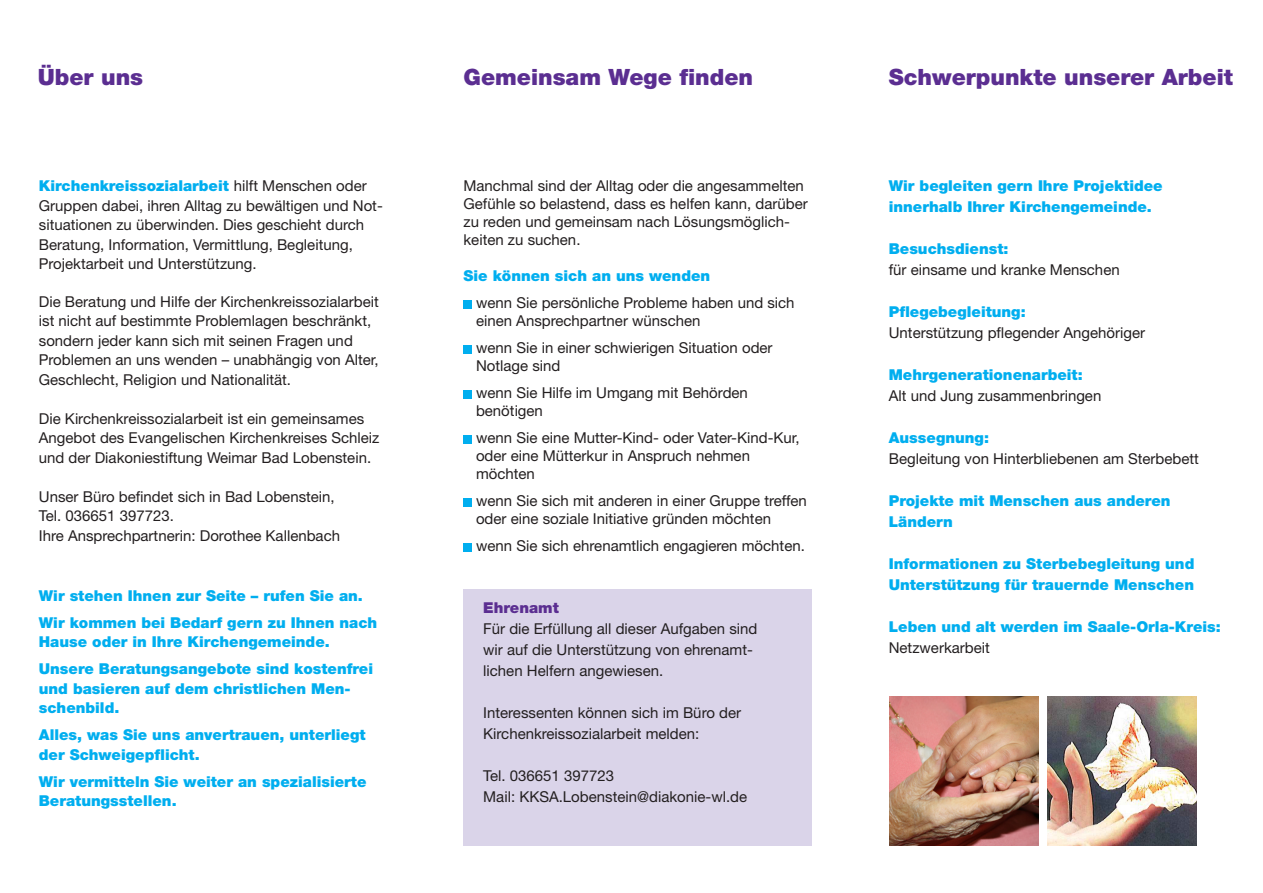
<style>
.page{position:relative;width:1263px;height:893px;background:#fff}
.page>*{position:absolute;margin:0;border:0;box-sizing:border-box;transform-origin:0 0}
.Head_15_auf_16_74{font:900 22.5px "Helvetica Neue LT Std";color:#5b2e91}
.t1{font:15px/19.5px "Helvetica Neue LT Std";color:#231f20}
.t2{font:900 15px/19.5px "Helvetica Neue LT Std";color:#00aeef}
.t3{font:900 15px "Helvetica Neue LT Std";color:#5b2e91}
.s1{font-weight:900;color:#00aeef}
</style>
<div class="page">
<div style="left:463px;top:300px;width:9px;height:8px;background:#00aeef"></div>
<div style="left:463px;top:345px;width:9px;height:8px;background:#00aeef"></div>
<div style="left:463px;top:390px;width:9px;height:8px;background:#00aeef"></div>
<div style="left:463px;top:435px;width:9px;height:8px;background:#00aeef"></div>
<div style="left:463px;top:498px;width:9px;height:8px;background:#00aeef"></div>
<div style="left:463px;top:543px;width:9px;height:8px;background:#00aeef"></div>
<img style="left:889px;top:697px;width:149px;height:148px">
<img style="left:1047px;top:697px;width:149px;height:148px">
<div style="left:463px;top:589px;width:349px;height:256px;background:#dad4e9"></div>
<p class="Head_15_auf_16_74" style="left:38px;top:63px;width:107px">Über uns</p>
<p class="Head_15_auf_16_74" style="left:463px;top:63px;width:291px">Gemeinsam Wege finden</p>
<p class="t1" style="left:39px;top:176px;width:345px"><span class="s1">Kirchenkreissozialarbeit</span> hilft Menschen oder Gruppen dabei, ihren Alltag zu bewältigen und Not&shy;situationen zu überwinden. Dies geschieht durch Beratung, Information, Vermittlung, Begleitung, Projektarbeit und Unterstützung.</p>
<p class="t1" style="left:39px;top:292px;width:342px">Die Beratung und Hilfe der Kirchenkreissozialarbeit ist nicht auf bestimmte Problemlagen beschränkt, sondern jeder kann sich mit seinen Fragen und Problemen an uns wenden – unabhängig von Alter, Geschlecht, Religion und Nationalität.</p>
<p class="t1" style="left:39px;top:409px;width:342px">Die Kirchenkreissozialarbeit ist ein gemeinsames<br>Angebot des Evangelischen Kirchenkreises Schleiz und der Diakoniestiftung Weimar Bad Lobenstein.</p>
<p class="t1" style="left:39px;top:487px;width:297px">Unser Büro befindet sich in Bad Lobenstein,<br>Tel. 036651 397723.</p>
<p class="t1" style="left:39px;top:526px;width:303px">Ihre Ansprechpartnerin: Dorothee Kallenbach</p>
<p class="t2" style="left:39px;top:585px;width:325px">Wir stehen Ihnen zur Seite – rufen Sie an.</p>
<p class="t2" style="left:39px;top:612px;width:340px">Wir kommen bei Bedarf gern zu Ihnen nach<br>Hause oder in Ihre Kirchengemeinde.</p>
<p class="t2" style="left:39px;top:659px;width:336px">Unsere Beratungsangebote sind kostenfrei und basieren auf dem christlichen Men&shy;schenbild.</p>
<p class="t2" style="left:39px;top:725px;width:328px">Alles, was Sie uns anvertrauen, unterliegt der Schweigepflicht.</p>
<p class="t2" style="left:39px;top:771px;width:329px">Wir vermitteln Sie weiter an spezialisierte<br>Beratungsstellen.</p>
<p class="t1" style="left:463px;top:177px;width:346px;line-height:18px">Manchmal sind der Alltag oder die angesammelten Gefühle so belastend, dass es helfen kann, darüber zu reden und gemeinsam nach Lösungsmöglich&shy;keiten zu suchen.</p>
<p class="t2" style="left:463px;top:266px;width:248px">Sie können sich an uns wenden</p>
<p class="t1" style="left:476px;top:294px;width:320px;line-height:18px">wenn Sie persönliche Probleme haben und sich einen Ansprechpartner wünschen</p>
<p class="t1" style="left:476px;top:339px;width:298px;line-height:18px">wenn Sie in einer schwierigen Situation oder<br>Notlage sind</p>
<p class="t1" style="left:476px;top:384px;width:273px;line-height:18px">wenn Sie Hilfe im Umgang mit Behörden benötigen</p>
<p class="t1" style="left:476px;top:429px;width:325px;line-height:18px">wenn Sie eine Mutter-Kind- oder Vater-Kind-Kur, oder eine Mütterkur in Anspruch nehmen möchten</p>
<p class="t1" style="left:476px;top:491px;width:332px">wenn Sie sich mit anderen in einer Gruppe treffen</p>
<p class="t1" style="left:476px;top:509px;width:297px">oder eine soziale Initiative gründen möchten</p>
<p class="t1" style="left:476px;top:536px;width:330px">wenn Sie sich ehrenamtlich engagieren möchten.</p>
<p class="t3" style="left:483px;top:599px;width:77px">Ehrenamt</p>
<p class="t1" style="left:483px;top:618px;width:276px;line-height:21px">Für die Erfüllung all dieser Aufgaben sind wir auf die Unterstützung von ehrenamt&shy;lichen Helfern angewiesen.</p>
<p class="t1" style="left:483px;top:702px;width:259px;line-height:21px">Interessenten können sich im Büro der<br>Kirchenkreissozialarbeit melden:</p>
<p class="t1" style="left:483px;top:766px;width:132px">Tel. 036651 397723</p>
<p class="t1" style="left:483px;top:787px;width:265px">Mail: KKSA.Lobenstein@diakonie-wl.de</p>
<p class="Head_15_auf_16_74" style="left:889px;top:63px;width:346px">Schwerpunkte unserer Arbeit</p>
<p class="t2" style="left:889px;top:176px;width:275px;line-height:21px">Wir begleiten gern Ihre Projektidee innerhalb Ihrer Kirchengemeinde.</p>
<p class="t1" style="left:889px;top:238px;width:232px;line-height:21px"><span class="s1">Besuchsdienst:<br></span>für einsame und kranke Menschen</p>
<p class="t1" style="left:889px;top:301px;width:258px;line-height:21px"><span class="s1">Pflegebegleitung:<br></span>Unterstützung pflegender Angehöriger</p>
<p class="t2" style="left:889px;top:365px;width:195px">Mehrgenerationenarbeit:</p>
<p class="t1" style="left:889px;top:386px;width:214px">Alt und Jung zusammenbringen</p>
<p class="t2" style="left:889px;top:428px;width:102px">Aussegnung:</p>
<p class="t1" style="left:889px;top:449px;width:312px">Begleitung von Hinterbliebenen am Sterbebett</p>
<p class="t2" style="left:889px;top:491px;width:283px;line-height:21px">Projekte mit Menschen aus anderen<br>Ländern</p>
<p class="t2" style="left:889px;top:554px;width:307px;line-height:21px">Informationen zu Sterbebegleitung und<br>Unterstützung für trauernde Menschen</p>
<p class="t2" style="left:889px;top:617px;width:334px">Leben und alt werden im Saale-Orla-Kreis:</p>
<p class="t1" style="left:889px;top:638px;width:103px">Netzwerkarbeit</p>
</div>
